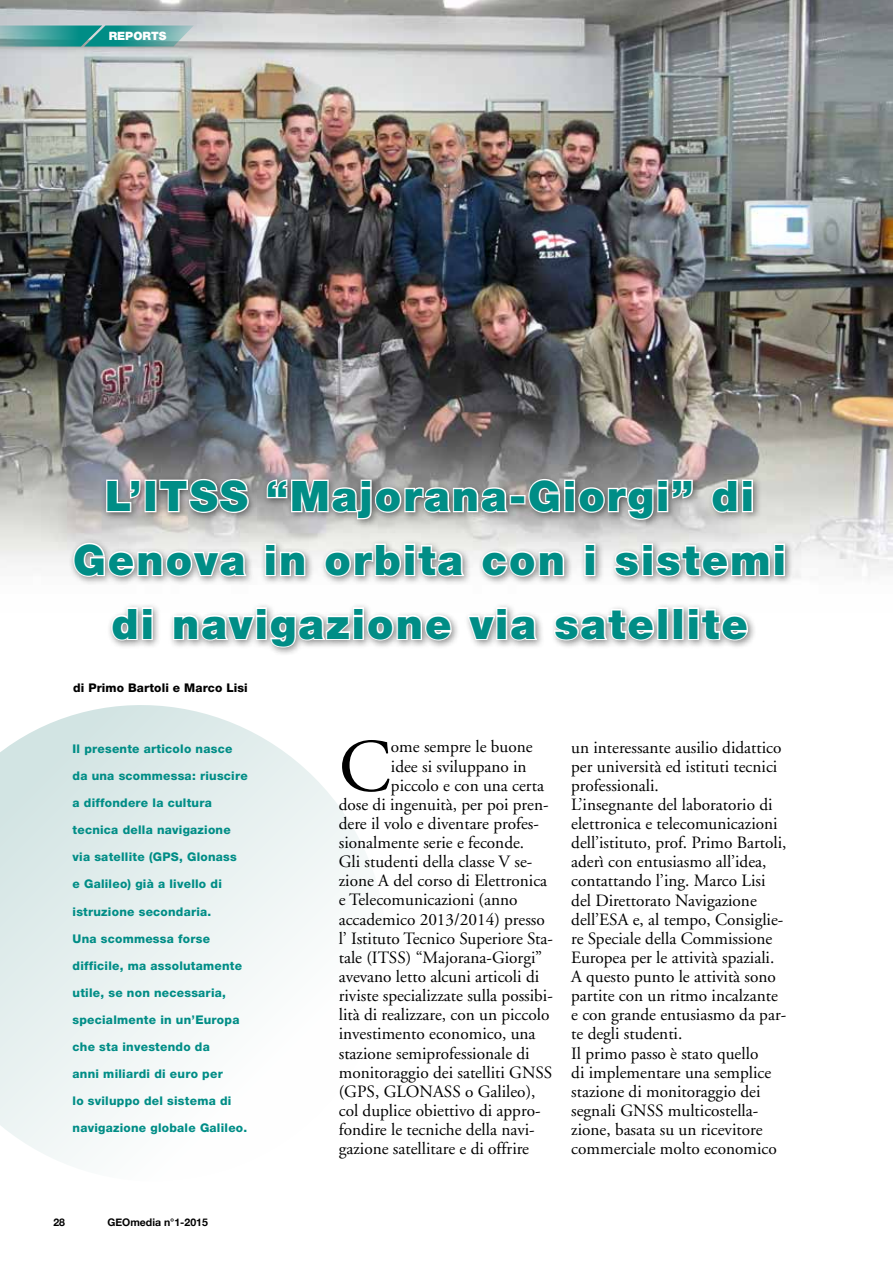
<style>
.page{position:relative;width:893px;height:1263px;background:#fff}
.page>*{position:absolute;margin:0;border:0;box-sizing:border-box;transform-origin:0 0}
.t1{font:75px "Adobe Garamond";color:#000}
.t2{font:900 42px/63.8px "Helvetica Neue";letter-spacing:.05em;color:#008d86;text-align:center}
.t3{font:17.25px/19.2px "Adobe Garamond";color:#000}
.t4{font:800 12px "Helvetica Neue";letter-spacing:.02em;color:#008d86}
.t5{font:800 12px "Helvetica Neue";letter-spacing:.01em;color:#000}
.t6{font:900 11.55px "Helvetica Neue";color:#fff}
.t7{font:700 10.5px "Helvetica Neue";color:#000}
</style>
<div class="page">
<img style="left:0;top:0;width:893px;height:578px">
<svg style="left:0;top:705px;width:369px;height:459px"></svg>
<div style="left:69px;top:474px;width:725px;height:182px;background:#000;opacity:.45"></div>
<svg style="left:105px;top:478px;width:37px;height:36px"></svg>
<div style="left:145px;top:480px;width:11px;height:32px;border:3px solid #fff"></div>
<svg style="left:158px;top:478px;width:92px;height:36px"></svg>
<svg style="left:265px;top:478px;width:246px;height:43px"></svg>
<div style="left:510px;top:495px;width:15px;height:9px;border:3px solid #fff"></div>
<svg style="left:527px;top:478px;width:167px;height:43px"></svg>
<svg style="left:710px;top:478px;width:44px;height:36px"></svg>
<svg style="left:72px;top:541px;width:177px;height:37px"></svg>
<svg style="left:263px;top:542px;width:44px;height:35px"></svg>
<svg style="left:323px;top:542px;width:144px;height:36px"></svg>
<svg style="left:480px;top:550px;width:85px;height:28px"></svg>
<svg style="left:583px;top:542px;width:14px;height:35px"></svg>
<svg style="left:613px;top:542px;width:173px;height:36px"></svg>
<svg style="left:110px;top:606px;width:44px;height:36px"></svg>
<svg style="left:172px;top:606px;width:282px;height:43px"></svg>
<svg style="left:466px;top:606px;width:74px;height:36px"></svg>
<svg style="left:553px;top:607px;width:103px;height:35px"></svg>
<div style="left:657px;top:607px;width:11px;height:33px;border:3px solid #fff"></div>
<div style="left:673px;top:607px;width:11px;height:33px;border:3px solid #fff"></div>
<svg style="left:687px;top:606px;width:63px;height:36px"></svg>
<svg style="left:0;top:26px;width:194px;height:21px;background:#47a09d"></svg>
<p class="t6" style="left:109px;top:29px;width:59px">REPORTS</p>
<h2 class="t2" style="left:73px;top:464px;width:714px">L’ITSS “Majorana-Giorgi” di<br>Genova in orbita con i sistemi di navigazione via satellite</h2>
<p class="t5" style="left:73px;top:681px;width:176px">di Primo Bartoli e Marco Lisi</p>
<p class="t4" style="left:73px;top:742px;width:161px">Il presente articolo nasce</p>
<p class="t4" style="left:73px;top:769px;width:177px">da una scommessa: riuscire</p>
<p class="t4" style="left:73px;top:796px;width:141px">a diffondere la cultura</p>
<p class="t4" style="left:73px;top:823px;width:160px">tecnica della navigazione</p>
<p class="t4" style="left:73px;top:850px;width:166px">via satellite (GPS, Glonass</p>
<p class="t4" style="left:73px;top:877px;width:151px">e Galileo) già a livello di</p>
<p class="t4" style="left:73px;top:904px;width:140px">istruzione secondaria.</p>
<p class="t4" style="left:73px;top:931px;width:139px">Una scommessa forse</p>
<p class="t4" style="left:73px;top:958px;width:171px">difficile, ma assolutamente</p>
<p class="t4" style="left:73px;top:985px;width:155px">utile, se non necessaria,</p>
<p class="t4" style="left:73px;top:1012px;width:168px">specialmente in un’Europa</p>
<p class="t4" style="left:73px;top:1039px;width:139px">che sta investendo da</p>
<p class="t4" style="left:73px;top:1066px;width:152px">anni miliardi di euro per</p>
<p class="t4" style="left:73px;top:1093px;width:160px">lo sviluppo del sistema di</p>
<p class="t4" style="left:73px;top:1120px;width:176px">navigazione globale Galileo.</p>
<p class="t7" style="left:53px;top:1214px;width:13px">28</p>
<p class="t7" style="left:107px;top:1214px;width:102px">GEOmedia n°1-2015</p>
<h1 class="t1" style="left:339px;top:727px;width:54px">C</h1>
<p class="t3" style="left:391px;top:738px;width:143px">ome sempre le buone</p>
<p class="t3" style="left:391px;top:757px;width:137px">idee si sviluppano in</p>
<p class="t3" style="left:391px;top:776px;width:155px">piccolo e con una certa</p>
<p class="t3" style="left:339px;top:795px;width:211px">dose di ingenuità, per poi pren-</p>
<p class="t3" style="left:339px;top:814px;width:202px">dere il volo e diventare profes-</p>
<p class="t3" style="left:339px;top:833px;width:187px">sionalmente serie e feconde.</p>
<p class="t3" style="left:339px;top:852px;width:195px">Gli studenti della classe V se-</p>
<p class="t3" style="left:339px;top:872px;width:210px">zione A del corso di Elettronica</p>
<p class="t3" style="left:339px;top:891px;width:180px">e Telecomunicazioni (anno</p>
<p class="t3" style="left:339px;top:910px;width:208px">accademico 2013/2014) presso</p>
<p class="t3" style="left:339px;top:929px;width:216px">l’ Istituto Tecnico Superiore Sta-</p>
<p class="t3" style="left:339px;top:948px;width:205px">tale (ITSS) “Majorana-Giorgi”</p>
<p class="t3" style="left:339px;top:967px;width:202px">avevano letto alcuni articoli di</p>
<p class="t3" style="left:339px;top:986px;width:216px">riviste specializzate sulla possibi-</p>
<p class="t3" style="left:339px;top:1006px;width:212px">lità di realizzare, con un piccolo</p>
<p class="t3" style="left:339px;top:1025px;width:198px">investimento economico, una</p>
<p class="t3" style="left:339px;top:1044px;width:192px">stazione semiprofessionale di</p>
<p class="t3" style="left:339px;top:1063px;width:215px">monitoraggio dei satelliti GNSS</p>
<p class="t3" style="left:339px;top:1082px;width:198px">(GPS, GLONASS o Galileo),</p>
<p class="t3" style="left:339px;top:1101px;width:203px">col duplice obiettivo di appro-</p>
<p class="t3" style="left:339px;top:1120px;width:198px">fondire le tecniche della navi-</p>
<p class="t3" style="left:339px;top:1139px;width:192px">gazione satellitare e di offrire</p>
<p class="t3" style="left:571px;top:738px;width:217px">un interessante ausilio didattico per università ed istituti tecnici professionali.<br>L’insegnante del laboratorio di elettronica e telecomunicazioni dell’istituto, prof. Primo Bartoli, aderì con entusiasmo all’idea, contattando l’ing. Marco Lisi del Direttorato Navigazione dell’ESA e, al tempo, Consiglie&shy;re Speciale della Commissione<br>Europea per le attività spaziali.<br>A questo punto le attività sono partite con un ritmo incalzante e con grande entusiasmo da par&shy;te degli studenti.<br>Il primo passo è stato quello<br>di implementare una semplice stazione di monitoraggio dei segnali GNSS multicostella&shy;zione, basata su un ricevitore commerciale molto economico</p>
</div>
